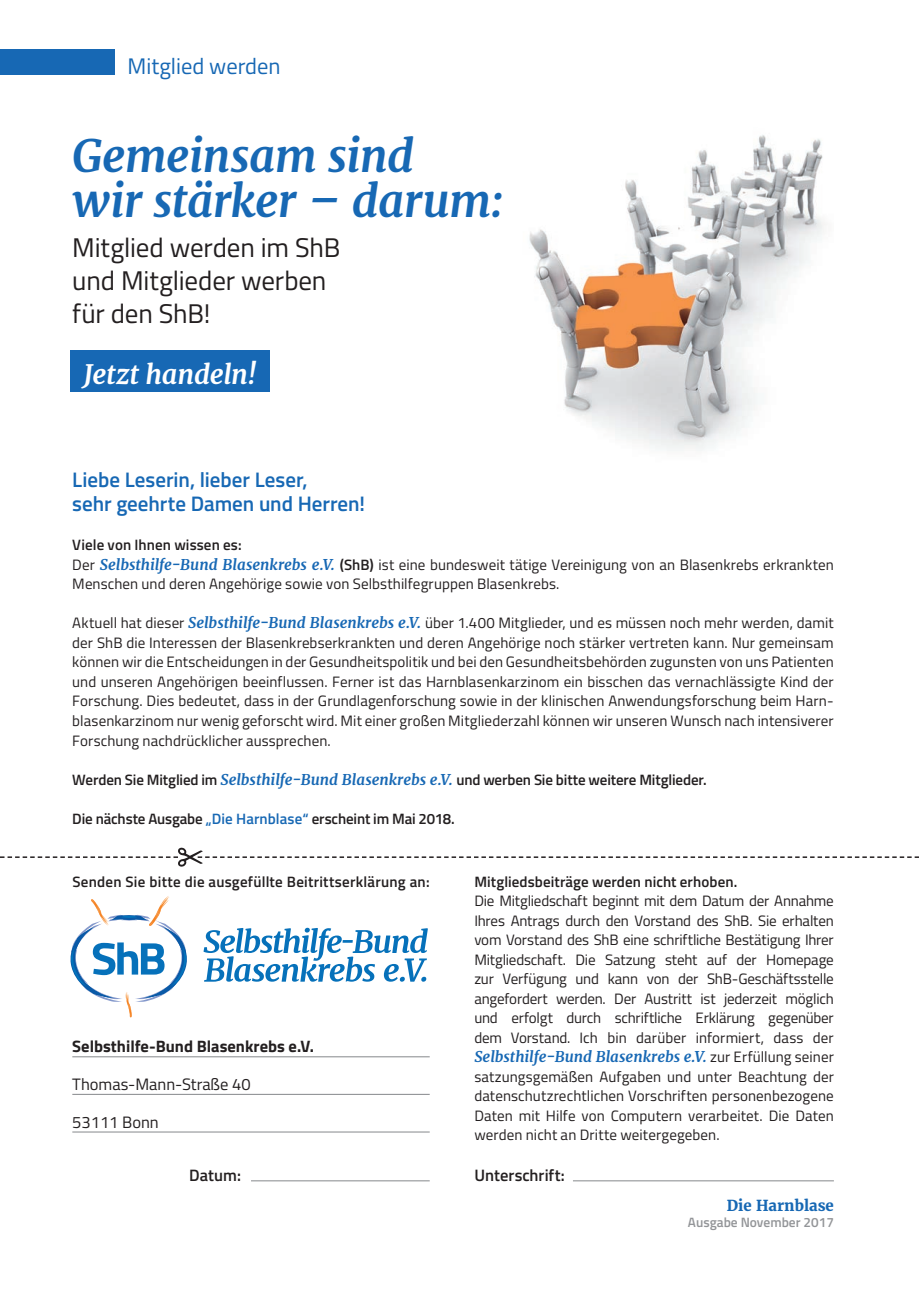
<style>
.page{position:relative;width:919px;height:1289px;background:#fff}
.page>*{position:absolute;margin:0;border:0;box-sizing:border-box;transform-origin:0 0}
.t1{font:italic 700 45px/45px "Merriweather";letter-spacing:-.015em;color:#1768b4}
.t2{font:27px/33px "Titillium Web";letter-spacing:-.005em;color:#231f20}
.t3{font:italic 700 27px "Merriweather";letter-spacing:-.015em;color:#fff}
.t4{font:22.5px "Titillium Web";color:#1768b4}
.t5{font:600 21px/24px "Titillium Web";color:#1768b4}
.t6{font:700 16.5px "Titillium Web";color:#231f20}
.t7{font:16.5px "Titillium Web";color:#231f20}
.t8{font:600 16.5px "Titillium Web";color:#231f20}
.t9{font:15px/19.5px "Titillium Web";letter-spacing:.005em;color:#231f20;text-align:justify}
.t10{font:600 15px "Titillium Web";letter-spacing:.005em;color:#231f20}
.t11{font:italic 700 15px "Merriweather";letter-spacing:-.005em;color:#1768b4}
.t12{font:700 15px "Merriweather";color:#1768b4}
.t13{font:600 13.5px "Titillium Web";color:#939598}
.s1{font-weight:600}
.s2{font-family:"Merriweather";font-weight:700;font-style:italic;color:#1768b4}
.s3{color:#1768b4}
.s4{font-family:"Titillium Web";font-weight:400;font-style:normal;color:#231f20}
</style>
<div class="page">
<div style="left:0;top:49px;width:115px;height:25px;background:#1768b4"></div>
<hr style="left:251px;top:1180px;width:178px;height:1px;background:#939598">
<hr style="left:573px;top:1180px;width:260px;height:1px;background:#939598">
<hr style="left:72px;top:1093px;width:357px;height:1px;background:#939598">
<hr style="left:72px;top:1131px;width:357px;height:1px;background:#939598">
<hr style="left:72px;top:1056px;width:357px;height:1px;background:#939598">
<img style="left:529px;top:135px;width:297px;height:316px">
<div style="left:70px;top:350px;width:200px;height:41px;background:#1768b4"></div>
<svg style="left:0;top:847px;width:918px;height:20px"></svg>
<svg style="left:70px;top:896px;width:117px;height:121px"></svg>
<svg style="left:203px;top:927px;width:225px;height:54px"></svg>
<h3 class="t4" style="left:128px;top:50px;width:154px">Mitglied werden</h3>
<h1 class="t1" style="left:72px;top:132px;width:432px">Gemeinsam sind<br>wir stärker – darum:</h1>
<h2 class="t2" style="left:72px;top:230px;width:269px">Mitglied werden im ShB und Mitglieder werben für den ShB!</h2>
<h2 class="t3" style="left:83px;top:356px;width:175px">Jetzt handeln!</h2>
<h3 class="t5" style="left:72px;top:467px;width:294px">Liebe Leserin, lieber Leser,<br>sehr geehrte Damen und Herren!</h3>
<p class="t9" style="left:72px;top:534px;width:763px;text-align:left"><span class="s1">Viele von Ihnen wissen es:<br></span>Der <span class="s2">Selbsthilfe-Bund Blasenkrebs e.V.</span> <span class="s1">(ShB)</span> ist eine bundesweit tätige Vereinigung von an Blasenkrebs erkrankten<br>Menschen und deren Angehörige sowie von Selbsthilfegruppen Blasenkrebs.</p>
<p class="t9" style="left:72px;top:612px;width:763px">Aktuell hat dieser <span class="s2">Selbsthilfe-Bund Blasenkrebs e.V.</span> über 1.400 Mitglieder, und es müssen noch mehr werden, damit der ShB die Interessen der Blasenkrebserkrankten und deren Angehörige noch stärker vertreten kann. Nur gemeinsam können wir die Entscheidungen in der Gesundheitspolitik und bei den Gesundheitsbehörden zugunsten von uns Patienten und unseren Angehörigen beeinflussen. Ferner ist das Harnblasenkarzinom ein bisschen das vernachlässigte Kind der Forschung. Dies bedeutet, dass in der Grundlagenforschung sowie in der klinischen Anwendungsforschung beim Harn&shy;blasenkarzinom nur wenig geforscht wird. Mit einer großen Mitgliederzahl können wir unseren Wunsch nach intensiverer Forschung nachdrücklicher aussprechen.</p>
<p class="t10" style="left:72px;top:768px;width:635px">Werden Sie Mitglied im <span class="s2">Selbsthilfe-Bund Blasenkrebs e.V.</span> und werben Sie bitte weitere Mitglieder.</p>
<p class="t10" style="left:72px;top:807px;width:384px">Die nächste Ausgabe <span class="s3">„Die Harnblase“</span> erscheint im Mai 2018.</p>
<p class="t10" style="left:72px;top:870px;width:359px">Senden Sie bitte die ausgefüllte Beitrittserklärung an:</p>
<p class="t6" style="left:72px;top:1034px;width:243px">Selbsthilfe-Bund Blasenkrebs e.V.</p>
<p class="t7" style="left:72px;top:1072px;width:180px">Thomas-Mann-Straße 40</p>
<p class="t7" style="left:72px;top:1109px;width:88px">53111 Bonn</p>
<p class="t10" style="left:474px;top:870px;width:264px">Mitgliedsbeiträge werden nicht erhoben.</p>
<p class="t9" style="left:474px;top:890px;width:361px">Die Mitgliedschaft beginnt mit dem Datum der Annahme Ihres Antrags durch den Vorstand des ShB. Sie erhalten vom Vorstand des ShB eine schriftliche Bestätigung Ihrer Mitgliedschaft. Die Satzung steht auf der Homepage zur Verfügung und kann von der ShB-Geschäftsstelle angefordert werden. Der Austritt ist jederzeit möglich und erfolgt durch schriftliche Erklärung gegenüber dem Vorstand. Ich bin darüber informiert, dass der</p>
<p class="t11" style="left:474px;top:1046px;width:361px">Selbsthilfe-Bund Blasenkrebs e.V. <span class="s4">zur Erfüllung seiner</span></p>
<p class="t9" style="left:474px;top:1065px;width:361px">satzungsgemäßen Aufgaben und unter Beachtung der datenschutzrechtlichen Vorschriften personenbezogene Daten mit Hilfe von Computern verarbeitet. Die Daten werden nicht an Dritte weitergegeben.</p>
<p class="t8" style="left:189px;top:1163px;width:53px">Datum:</p>
<p class="t8" style="left:474px;top:1163px;width:92px">Unterschrift:</p>
<p class="t12" style="left:726px;top:1195px;width:109px">Die Harnblase</p>
<p class="t13" style="left:688px;top:1212px;width:147px">Ausgabe November 2017</p>
</div>
